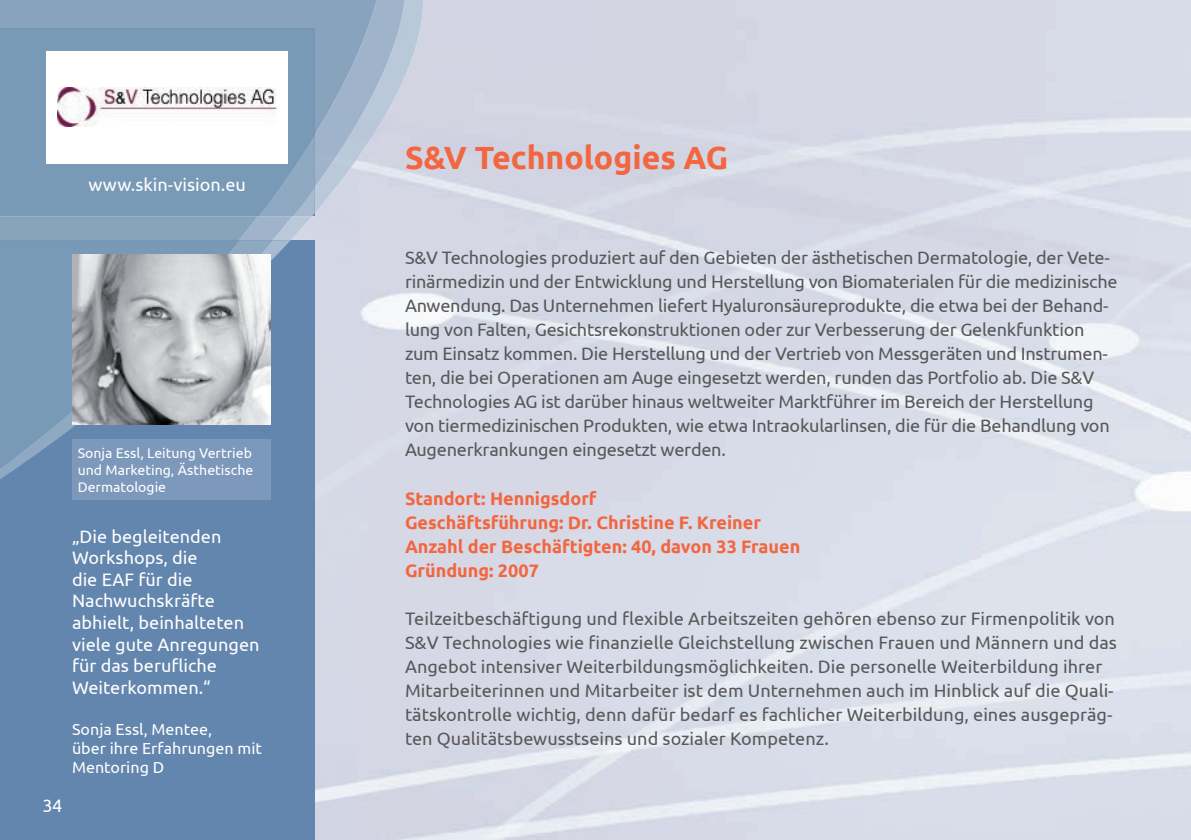
<style>
.page{position:relative;width:1191px;height:840px;background:#fff}
.page>*{position:absolute;margin:0;border:0;box-sizing:border-box;transform-origin:0 0}
.t1{font:700 32px "Ubuntu";color:#f26640}
.t2{font:18px/24px "Ubuntu";letter-spacing:-.015em;color:#57585a}
.t3{font:18px/21.6px "Ubuntu";color:#fff}
.t4{font:700 18px/24px "Ubuntu";color:#f26640}
.t5{font:16px/19.2px "Ubuntu";color:#fff}
.t6{font:14px/16.8px "Ubuntu";color:#fff;text-align:justify}
</style>
<div class="page">
<div style="left:0;top:240px;width:315px;height:599px;background:#6386ae"></div>
<img style="left:405px;top:0;width:19px;height:240px">
<svg style="left:272px;top:240px;width:18px;height:20px"></svg>
<img style="left:377px;top:0;width:28px;height:240px">
<svg style="left:0;top:240px;width:272px;height:239px"></svg>
<img style="left:0;top:0;width:377px;height:240px">
<svg style="left:0;top:28px;width:315px;height:188px;background:#7b9cb7"></svg>
<svg style="left:0;top:240px;width:239px;height:228px;fill:#789ab6"></svg>
<img style="left:72px;top:254px;width:198px;height:170px">
<div style="left:47px;top:50px;width:241px;height:113px;background:#fff"></div>
<img style="left:57px;top:87px;width:220px;height:40px">
<div style="left:72px;top:439px;width:198px;height:60px;background:#7c98bb"></div>
<p class="t3" style="left:89px;top:173px;width:159px">www.skin-vision.eu</p>
<p class="t6" style="left:78px;top:444px;width:177px">Sonja Essl, Leitung Vertrieb und Marketing, Ästhetische Dermatologie</p>
<p class="t3" style="left:43px;top:793px;width:21px">34</p>
<p class="t3" style="left:72px;top:524px;width:189px">„Die begleitenden<br>Workshops, die<br>die EAF für die<br>Nachwuchskräfte abhielt, beinhalteten viele gute Anregungen für das berufliche<br>Weiterkommen.“</p>
<p class="t5" style="left:72px;top:718px;width:191px">Sonja Essl, Mentee,<br>über ihre Erfahrungen mit<br>Mentoring D</p>
<h1 class="t1" style="left:405px;top:136px;width:325px">S&amp;V Technologies AG</h1>
<p class="t2" style="left:405px;top:245px;width:714px">S&amp;V Technologies produziert auf den Gebieten der ästhetischen Dermatologie, der Vete&shy;rinärmedizin und der Entwicklung und Herstellung von Biomaterialen für die medizinische Anwendung. Das Unternehmen liefert Hyaluronsäureprodukte, die etwa bei der Behand&shy;lung von Falten, Gesichtsrekonstruktionen oder zur Verbesserung der Gelenkfunktion zum Einsatz kommen. Die Herstellung und der Vertrieb von Messgeräten und Instrumen&shy;ten, die bei Operationen am Auge eingesetzt werden, runden das Portfolio ab. Die S&amp;V Technologies AG ist darüber hinaus weltweiter Marktführer im Bereich der Herstellung von tiermedizinischen Produkten, wie etwa Intraokularlinsen, die für die Behandlung von Augenerkrankungen eingesetzt werden.</p>
<p class="t4" style="left:405px;top:485px;width:397px">Standort: Hennigsdorf<br>Geschäftsführung: Dr. Christine F. Kreiner<br>Anzahl der Beschäftigten: 40, davon 33 Frauen<br>Gründung: 2007</p>
<p class="t2" style="left:405px;top:605px;width:713px">Teilzeitbeschäftigung und flexible Arbeitszeiten gehören ebenso zur Firmenpolitik von S&amp;V Technologies wie finanzielle Gleichstellung zwischen Frauen und Männern und das Angebot intensiver Weiterbildungsmöglichkeiten. Die personelle Weiterbildung ihrer Mitarbeiterinnen und Mitarbeiter ist dem Unternehmen auch im Hinblick auf die Quali&shy;tätskontrolle wichtig, denn dafür bedarf es fachlicher Weiterbildung, eines ausgepräg&shy;ten Qualitätsbewusstseins und sozialer Kompetenz.</p>
</div>
